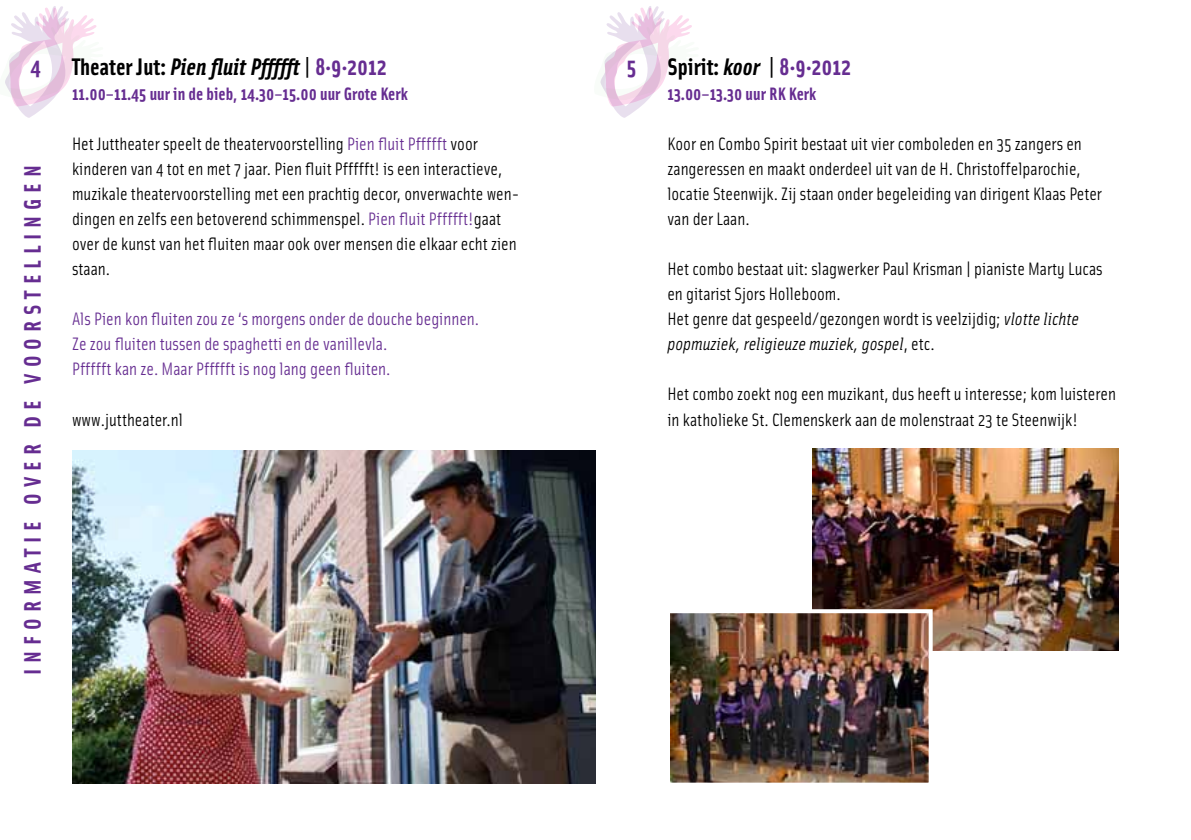
<style>
.page{position:relative;width:1191px;height:840px;background:#fff}
.page>*{position:absolute;margin:0;border:0;box-sizing:border-box;transform-origin:0 0}
.t1{font:italic 700 24px "Solex";color:#000}
.t2{font:700 24px "Solex";letter-spacing:.25em;color:#662d91}
.t3{font:700 24px "Solex";color:#000}
.t4{font:18px/25px "Solex";color:#000}
.t5{font:18px/25px "Solex";color:#662d91}
.t6{font:700 18px "Solex";color:#662d91}
.s1{font-style:normal}
.s2{font-style:normal;color:#662d91}
.s3{color:#662d91}
.s4{font-style:italic}
</style>
<div class="page">
<svg style="left:5px;top:6px;width:92px;height:112px"></svg>
<svg style="left:600px;top:6px;width:92px;height:112px"></svg>
<img style="left:72px;top:450px;width:523px;height:332px">
<img style="left:812px;top:448px;width:307px;height:202px">
<img style="left:670px;top:614px;width:257px;height:167px">
<div style="left:665px;top:609px;width:267px;height:177px;border:4px solid #fff"></div>
<h1 class="t2" style="left:31px;top:56px;width:12px">4</h1>
<h1 class="t2" style="left:22px;top:674px;width:511px;rotate:-90deg">Informatie ove r de voorste lli nge n</h1>
<h1 class="t1" style="left:72px;top:58px;width:316px"><span class="s1">Theater Jut:</span> Pien fluit Pffffft <span class="s1">|</span> <span class="s2">8·9·2012</span></h1>
<h1 class="t2" style="left:626px;top:56px;width:11px">5</h1>
<p class="t6" style="left:72px;top:86px;width:337px">11.00–11.45 uur in de bieb, 14.30–15.00 uur Grote Kerk</p>
<p class="t4" style="left:72px;top:132px;width:449px">Het Juttheater speelt de theatervoorstelling <span class="s3">Pien fluit Pffffft</span> voor kinderen van 4 tot en met 7 jaar. Pien fluit Pffffft! is een interactieve, muzikale theatervoorstelling met een prachtig decor, onverwachte wen&shy;dingen en zelfs een betoverend schimmenspel. <span class="s3">Pien fluit Pffffft!</span>gaat over de kunst van het fluiten maar ook over mensen die elkaar echt zien staan.</p>
<p class="t5" style="left:72px;top:307px;width:409px">Als Pien kon fluiten zou ze ‘s morgens onder de douche beginnen.<br>Ze zou fluiten tussen de spaghetti en de vanillevla.<br>Pffffft kan ze. Maar Pffffft is nog lang geen fluiten.</p>
<p class="t4" style="left:72px;top:407px;width:112px">www.juttheater.nl</p>
<h1 class="t3" style="left:667px;top:56px;width:185px">Spirit: <span class="s4">koor</span> | <span class="s3">8·9·2012</span></h1>
<p class="t6" style="left:667px;top:86px;width:150px">13.00–13.30 uur RK Kerk</p>
<p class="t4" style="left:667px;top:132px;width:436px">Koor en Combo Spirit bestaat uit vier comboleden en 35 zangers en zangeressen en maakt onderdeel uit van de H. Christoffelparochie, locatie Steenwijk. Zij staan onder begeleiding van dirigent Klaas Peter van der Laan.</p>
<p class="t4" style="left:667px;top:257px;width:437px">Het combo bestaat uit: slagwerker Paul Krisman | pianiste Marty Lucas en gitarist Sjors Holleboom.<br>Het genre dat gespeeld/gezongen wordt is veelzijdig; <span class="s4">vlotte lichte popmuziek, religieuze muziek, gospel</span>, etc.</p>
<p class="t4" style="left:667px;top:382px;width:450px">Het combo zoekt nog een muzikant, dus heeft u interesse; kom luisteren in katholieke St. Clemenskerk aan de molenstraat 23 te Steenwijk!</p>
</div>
